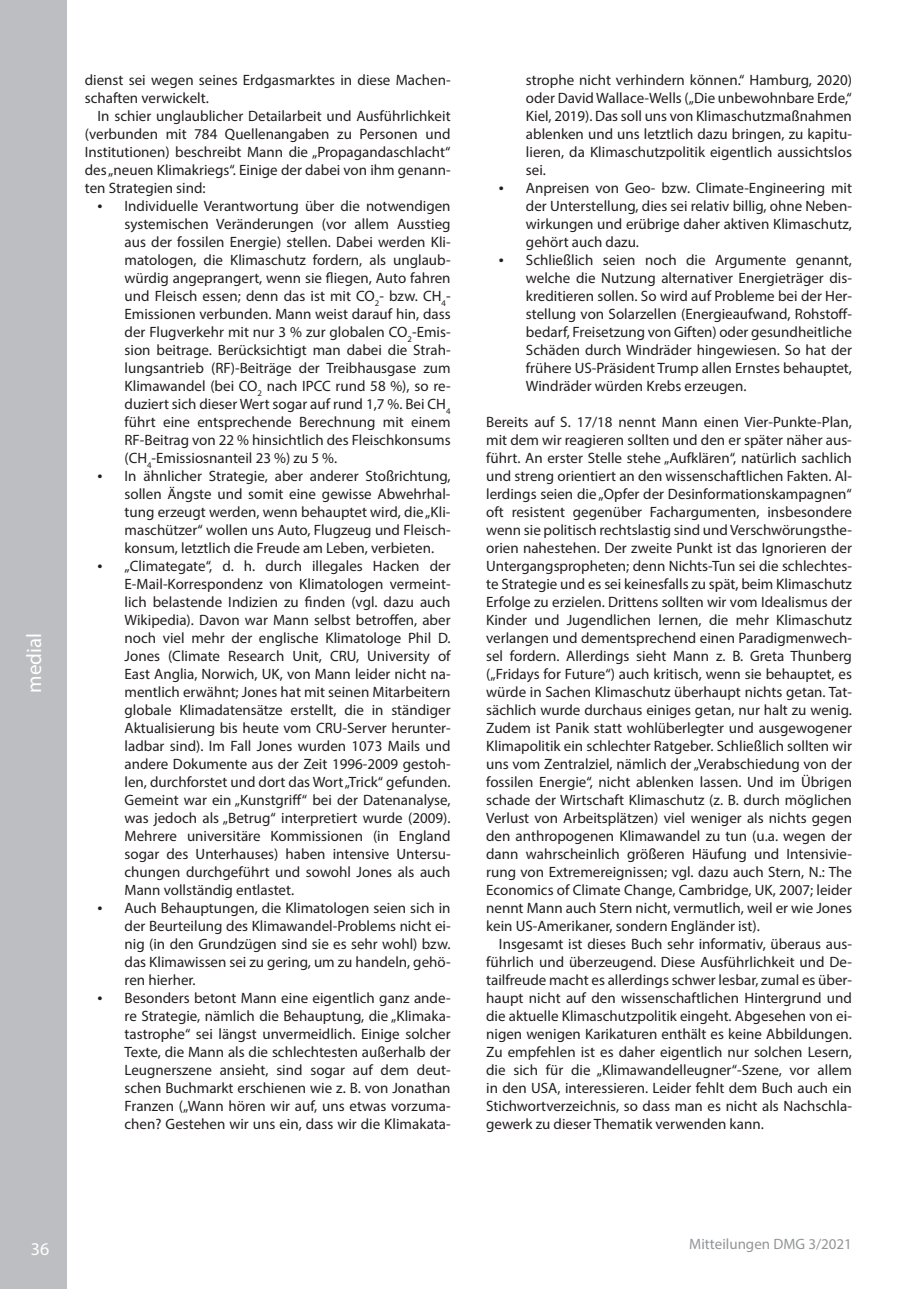
<style>
.page{position:relative;width:906px;height:1289px;background:#fff}
.page>*{position:absolute;margin:0;border:0;box-sizing:border-box;transform-origin:0 0}
.t1{font:21px "Myriad Pro";color:#fff}
.t2{font:18px "Myriad Pro";color:#fff}
.t3{font:15px/18px "Myriad Pro";color:#231f20;text-align:justify}
.t4{font:15px "Myriad Pro";color:#939598}
.s1{font-size:18px}
</style>
<div class="page">
<div style="left:0;top:0;width:67px;height:1288px;background:#bdbec1"></div>
<h1 class="t1" style="left:21px;top:693px;width:61px;rotate:-90deg">medial</h1>
<p class="t3" style="left:85px;top:70px;width:367px">dienst sei wegen seines Erdgasmarktes in diese Machen&shy;schaften verwickelt.</p>
<p class="t3" style="left:85px;top:106px;width:367px;text-indent:13px">In schier unglaublicher Detailarbeit und Ausführlichkeit (verbunden mit 784 Quellenangaben zu Personen und Institutionen) beschreibt Mann die „Propagandaschlacht“ des „neuen Klimakriegs“. Einige der dabei von ihm genann&shy;ten Strategien sind:</p>
<p class="t3" style="left:125px;top:196px;width:327px;text-indent:-27px"><span class="s1">•</span> Individuelle Verantwortung über die notwendigen systemischen Veränderungen (vor allem Ausstieg aus der fossilen Energie) stellen. Dabei werden Kli&shy;matologen, die Klimaschutz fordern, als unglaub&shy;würdig angeprangert, wenn sie fliegen, Auto fahren und Fleisch essen; denn das ist mit CO<sub>2</sub>- bzw. CH<sub>4</sub>- Emissionen verbunden. Mann weist darauf hin, dass der Flugverkehr mit nur 3 % zur globalen CO<sub>2</sub>-Emis&shy;sion beitrage. Berücksichtigt man dabei die Strah&shy;lungsantrieb (RF)-Beiträge der Treibhausgase zum Klimawandel (bei CO<sub>2</sub> nach IPCC rund 58 %), so re&shy;duziert sich dieser Wert sogar auf rund 1,7 %. Bei CH<sub>4 </sub>führt eine entsprechende Berechnung mit einem RF-Beitrag von 22 % hinsichtlich des Fleischkonsums (CH<sub>4</sub>-Emissiosnanteil 23 %) zu 5 %.</p>
<p class="t3" style="left:125px;top:466px;width:327px;text-indent:-27px"><span class="s1">•</span> In ähnlicher Strategie, aber anderer Stoßrichtung, sollen Ängste und somit eine gewisse Abwehrhal&shy;tung erzeugt werden, wenn behauptet wird, die „Kli&shy;maschützer“ wollen uns Auto, Flugzeug und Fleisch&shy;konsum, letztlich die Freude am Leben, verbieten.</p>
<p class="t3" style="left:125px;top:556px;width:327px;text-indent:-27px"><span class="s1">•</span> „Climategate“, d. h. durch illegales Hacken der E-Mail-Korrespondenz von Klimatologen vermeint&shy;lich belastende Indizien zu finden (vgl. dazu auch Wikipedia). Davon war Mann selbst betroffen, aber noch viel mehr der englische Klimatologe Phil D.<br>Jones (Climate Research Unit, CRU, University of East Anglia, Norwich, UK, von Mann leider nicht na&shy;mentlich erwähnt; Jones hat mit seinen Mitarbeitern globale Klimadatensätze erstellt, die in ständiger Aktualisierung bis heute vom CRU-Server herunter&shy;ladbar sind). Im Fall Jones wurden 1073 Mails und andere Dokumente aus der Zeit 1996-2009 gestoh&shy;len, durchforstet und dort das Wort „Trick“ gefunden.<br>Gemeint war ein „Kunstgriff“ bei der Datenanalyse, was jedoch als „Betrug“ interpretiert wurde (2009).<br>Mehrere universitäre Kommissionen (in England sogar des Unterhauses) haben intensive Untersu&shy;chungen durchgeführt und sowohl Jones als auch Mann vollständig entlastet.</p>
<p class="t3" style="left:125px;top:898px;width:327px;text-indent:-27px"><span class="s1">•</span> Auch Behauptungen, die Klimatologen seien sich in der Beurteilung des Klimawandel-Problems nicht ei&shy;nig (in den Grundzügen sind sie es sehr wohl) bzw. das Klimawissen sei zu gering, um zu handeln, gehö&shy;ren hierher.</p>
<p class="t3" style="left:125px;top:988px;width:327px;text-indent:-27px"><span class="s1">•</span> Besonders betont Mann eine eigentlich ganz ande&shy;re Strategie, nämlich die Behauptung, die „Klimaka&shy;tastrophe“ sei längst unvermeidlich. Einige solcher Texte, die Mann als die schlechtesten außerhalb der Leugnerszene ansieht, sind sogar auf dem deut&shy;schen Buchmarkt erschienen wie z. B. von Jonathan Franzen („Wann hören wir auf, uns etwas vorzuma&shy;chen? Gestehen wir uns ein, dass wir die Klimakata-</p>
<p class="t3" style="left:526px;top:70px;width:327px">strophe nicht verhindern können.“ Hamburg, 2020) oder David Wallace-Wells („Die unbewohnbare Erde,“ Kiel, 2019). Das soll uns von Klimaschutzmaßnahmen ablenken und uns letztlich dazu bringen, zu kapitu&shy;lieren, da Klimaschutzpolitik eigentlich aussichtslos sei.</p>
<p class="t3" style="left:526px;top:178px;width:327px;text-indent:-27px"><span class="s1">•</span> Anpreisen von Geo- bzw. Climate-Engineering mit der Unterstellung, dies sei relativ billig, ohne Neben&shy;wirkungen und erübrige daher aktiven Klimaschutz, gehört auch dazu.</p>
<p class="t3" style="left:526px;top:250px;width:327px;text-indent:-27px"><span class="s1">•</span> Schließlich seien noch die Argumente genannt, welche die Nutzung alternativer Energieträger dis&shy;kreditieren sollen. So wird auf Probleme bei der Her&shy;stellung von Solarzellen (Energieaufwand, Rohstoff&shy;bedarf, Freisetzung von Giften) oder gesundheitliche Schäden durch Windräder hingewiesen. So hat der frühere US-Präsident Trump allen Ernstes behauptet, Windräder würden Krebs erzeugen.</p>
<p class="t3" style="left:486px;top:412px;width:367px">Bereits auf S. 17/18 nennt Mann einen Vier-Punkte-Plan, mit dem wir reagieren sollten und den er später näher aus&shy;führt. An erster Stelle stehe „Aufklären“, natürlich sachlich und streng orientiert an den wissenschaftlichen Fakten. Al&shy;lerdings seien die „Opfer der Desinformationskampagnen“ oft resistent gegenüber Fachargumenten, insbesondere wenn sie politisch rechtslastig sind und Verschwörungsthe&shy;orien nahestehen. Der zweite Punkt ist das Ignorieren der Untergangspropheten; denn Nichts-Tun sei die schlechtes&shy;te Strategie und es sei keinesfalls zu spät, beim Klimaschutz Erfolge zu erzielen. Drittens sollten wir vom Idealismus der Kinder und Jugendlichen lernen, die mehr Klimaschutz verlangen und dementsprechend einen Paradigmenwech&shy;sel fordern. Allerdings sieht Mann z. B. Greta Thunberg („Fridays for Future“) auch kritisch, wenn sie behauptet, es würde in Sachen Klimaschutz überhaupt nichts getan. Tat&shy;sächlich wurde durchaus einiges getan, nur halt zu wenig.<br>Zudem ist Panik statt wohlüberlegter und ausgewogener Klimapolitik ein schlechter Ratgeber. Schließlich sollten wir uns vom Zentralziel, nämlich der „Verabschiedung von der fossilen Energie“, nicht ablenken lassen. Und im Übrigen schade der Wirtschaft Klimaschutz (z. B. durch möglichen Verlust von Arbeitsplätzen) viel weniger als nichts gegen den anthropogenen Klimawandel zu tun (u.a. wegen der dann wahrscheinlich größeren Häufung und Intensivie&shy;rung von Extremereignissen; vgl. dazu auch Stern, N.: The Economics of Climate Change, Cambridge, UK, 2007; leider nennt Mann auch Stern nicht, vermutlich, weil er wie Jones kein US-Amerikaner, sondern Engländer ist).</p>
<p class="t3" style="left:486px;top:934px;width:367px;text-indent:13px">Insgesamt ist dieses Buch sehr informativ, überaus aus&shy;führlich und überzeugend. Diese Ausführlichkeit und De&shy;tailfreude macht es allerdings schwer lesbar, zumal es über&shy;haupt nicht auf den wissenschaftlichen Hintergrund und die aktuelle Klimaschutzpolitik eingeht. Abgesehen von ei&shy;nigen wenigen Karikaturen enthält es keine Abbildungen.<br>Zu empfehlen ist es daher eigentlich nur solchen Lesern, die sich für die „Klimawandelleugner“-Szene, vor allem in den USA, interessieren. Leider fehlt dem Buch auch ein Stichwortverzeichnis, so dass man es nicht als Nachschla&shy;gewerk zu dieser Thematik verwenden kann.</p>
<p class="t2" style="left:31px;top:1238px;width:20px">36</p>
<p class="t4" style="left:689px;top:1234px;width:164px">Mitteilungen DMG 3/2021</p>
</div>
